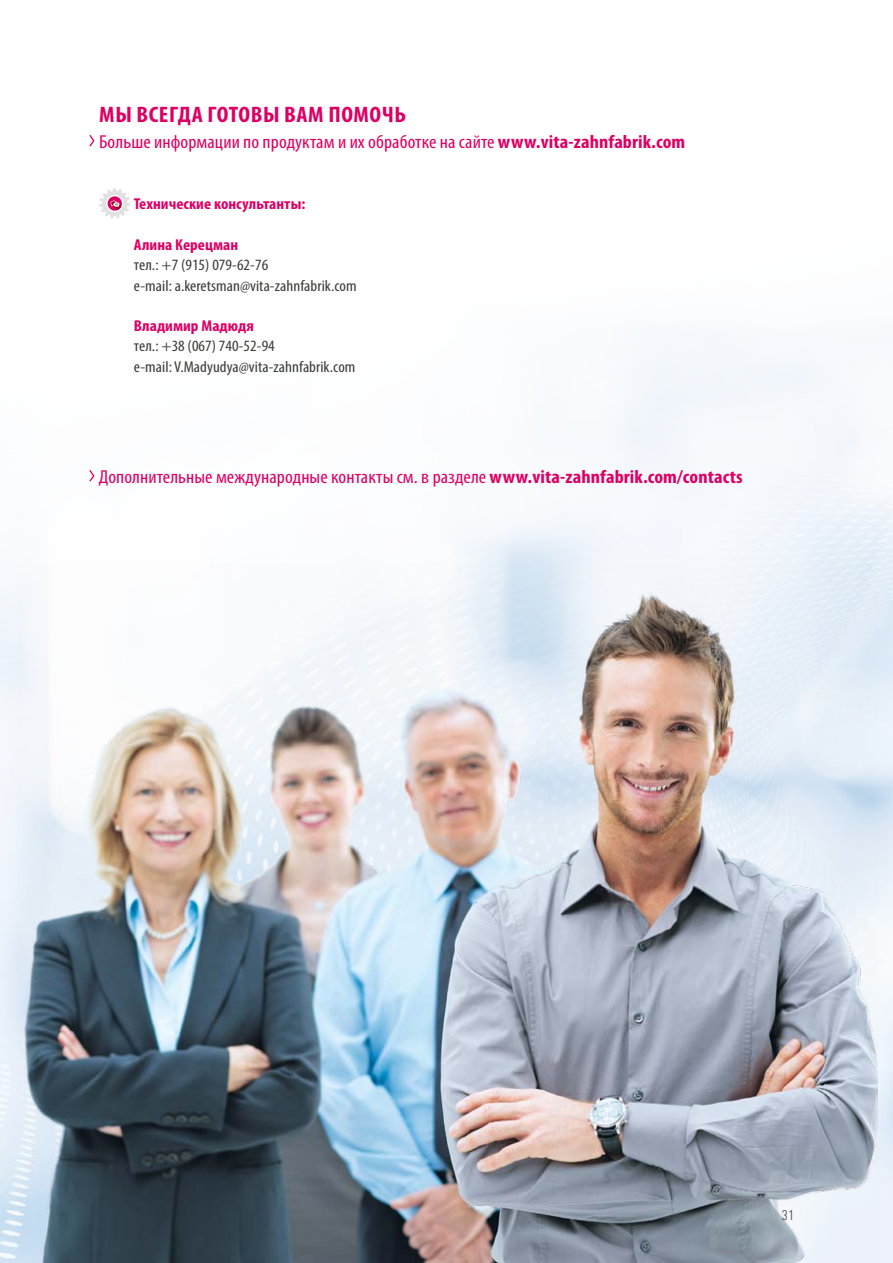
<style>
.page{position:relative;width:893px;height:1263px;background:#fff}
.page>*{position:absolute;margin:0;border:0;box-sizing:border-box;transform-origin:0 0}
.t1{font:700 condensed 22.5px "Myriad Pro";letter-spacing:.025em;color:#dd0064;scale:1.08 1}
.t2{font:condensed 18.75px "Myriad Pro";letter-spacing:.005em;color:#dd0064;scale:1.08 1}
.t3{font:condensed 15.75px/20.2px "Myriad Pro";letter-spacing:.005em;color:#3b3b3a;scale:1.08 1}
.t4{font:700 condensed 15.75px "Myriad Pro";letter-spacing:.005em;color:#dd0064;scale:1.08 1}
.t5{font:300 condensed 13.5px "Univers Next Pro";color:#3b3b3a}
.s1{font-weight:700}
</style>
<div class="page">
<img style="left:17px;top:564px;width:860px;height:699px">
<svg style="left:89px;top:469px;width:6px;height:14px"></svg>
<svg style="left:89px;top:134px;width:6px;height:13px"></svg>
<svg style="left:99px;top:188px;width:31px;height:31px"></svg>
<p class="t1" style="left:99px;top:102px;width:285px">МЫ ВСЕГДА ГОТОВЫ ВАМ ПОМОЧЬ</p>
<p class="t2" style="left:99px;top:130px;width:544px">Больше информации по продуктам и их обработке на сайте <span class="s1">www.vita-zahnfabrik.com</span></p>
<p class="t4" style="left:134px;top:196px;width:160px">Технические консультанты:</p>
<p class="t4" style="left:134px;top:236px;width:98px">Алина Керецман</p>
<p class="t3" style="left:134px;top:255px;width:208px">тел.: +7 (915) 079-62-76<br>e-mail: a.keretsman@vita-zahnfabrik.com</p>
<p class="t4" style="left:134px;top:317px;width:113px">Владимир Мадюдя</p>
<p class="t3" style="left:134px;top:336px;width:207px">тел.: +38 (067) 740-52-94<br>e-mail: V.Madyudya@vita-zahnfabrik.com</p>
<p class="t2" style="left:99px;top:465px;width:598px">Дополнительные международные контакты см. в разделе <span class="s1">www.vita-zahnfabrik.com/contacts</span></p>
<p class="t5" style="left:782px;top:1207px;width:14px">31</p>
</div>
